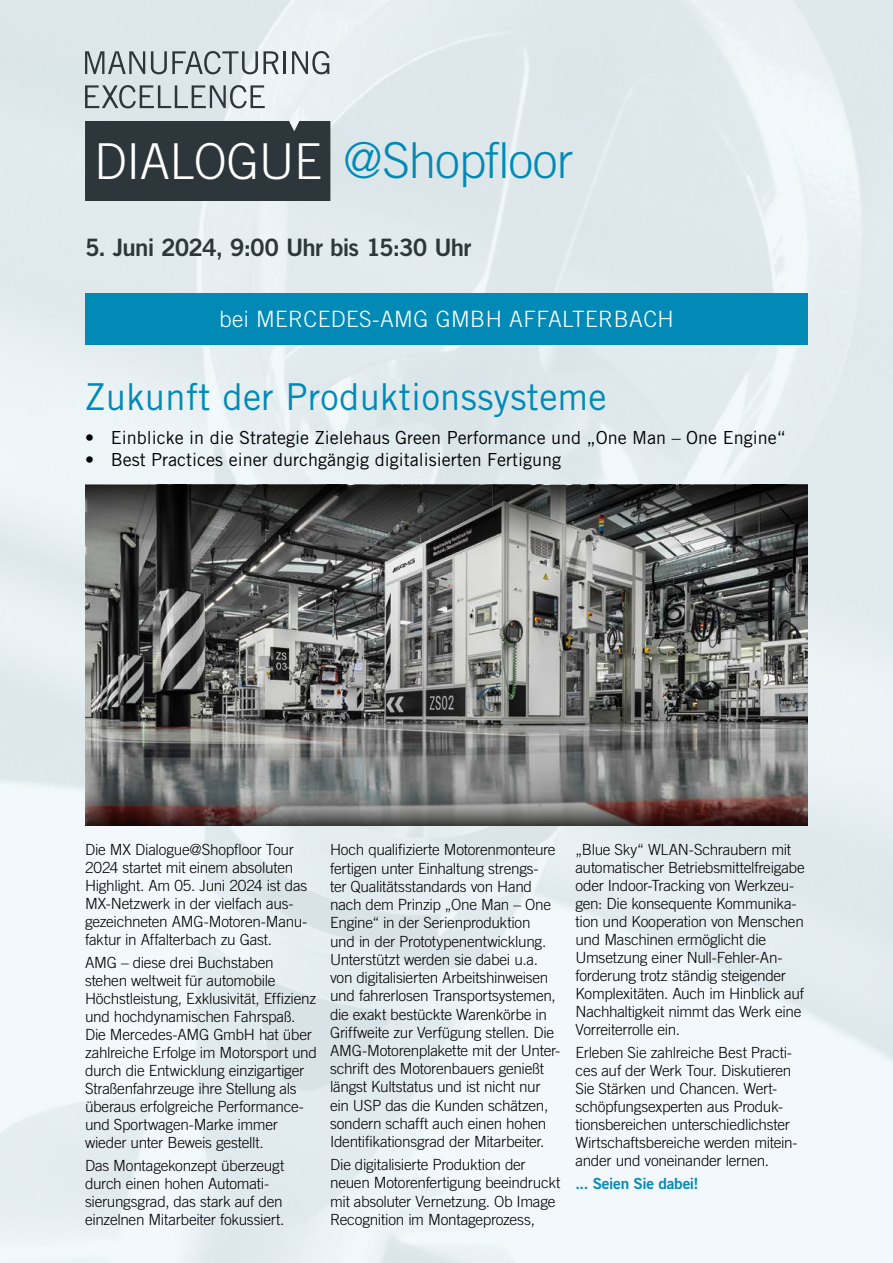
<style>
.page{position:relative;width:893px;height:1263px;background:#fff}
.page>*{position:absolute;margin:0;border:0;box-sizing:border-box;transform-origin:0 0}
.t1{font:300 49.5px "Trade Gothic LT Pro";letter-spacing:-.01em;color:#008ab5}
.t2{font:37.05px "Trade Gothic LT Pro";letter-spacing:.01em;color:#008ab5}
.t3{font:24px "Trade Gothic LT Pro Bd 2";letter-spacing:-.035em;color:#2d373b}
.t4{font:300 22.5px "Trade Gothic LT Pro";letter-spacing:.02em;color:#fff}
.t5{font:18px "Trade Gothic LT Pro";color:#000}
.t6{font:300 15.3px/18px "Trade Gothic LT Pro";letter-spacing:-.02em;color:#000}
.t7{font:15.3px "Trade Gothic LT Pro Bd 2";letter-spacing:-.02em;color:#008ab5}
.s1{color:#fff}
</style>
<div class="page">
<div style="left:0;top:0;width:893px;height:1263px;background:linear-gradient(to right,#e6eef1,#e6eef1)"></div>
<svg style="left:85px;top:51px;width:60px;height:23px"></svg>
<svg style="left:151px;top:51px;width:128px;height:23px;background:#adb7ba"></svg>
<hr style="left:284px;top:51px;width:2px;height:23px;background:#2d373b">
<svg style="left:292px;top:51px;width:37px;height:23px"></svg>
<svg style="left:85px;top:85px;width:180px;height:23px;background:#adb7ba"></svg>
<div style="left:85px;top:121px;width:245px;height:80px;background:#2d373b"></div>
<div style="left:85px;top:293px;width:723px;height:51px;background:#008ab5"></div>
<img style="left:85px;top:544px;width:723px;height:247px">
<svg style="left:85px;top:485px;width:723px;height:59px;background:#424342"></svg>
<svg style="left:85px;top:791px;width:723px;height:35px;background:#655857"></svg>
<h1 class="t1" style="left:94px;top:131px;width:481px"><span class="s1">DIALOGUE</span> @Shopfloor</h1>
<h3 class="t3" style="left:85px;top:232px;width:388px">5. Juni 2024, 9:00 Uhr bis 15:30 Uhr</h3>
<h3 class="t4" style="left:219px;top:306px;width:456px">bei MERCEDES-AMG GMBH AFFALTERBACH</h3>
<h2 class="t2" style="left:85px;top:374px;width:523px">Zukunft der Produktionssysteme</h2>
<p class="t5" style="left:85px;top:427px;width:702px">• Einblicke in die Strategie Zielehaus Green Performance und „One Man – One Engine“</p>
<p class="t5" style="left:85px;top:449px;width:477px">• Best Practices einer durchgängig digitalisierten Fertigung</p>
<p class="t6" style="left:85px;top:841px;width:224px">Die MX Dialogue@Shopfloor Tour 2024 startet mit einem absoluten Highlight. Am 05. Juni 2024 ist das MX-Netzwerk in der vielfach aus&shy;gezeichneten AMG-Motoren-Manu&shy;faktur in Affalterbach zu Gast.</p>
<p class="t6" style="left:85px;top:953px;width:234px">AMG – diese drei Buchstaben stehen weltweit für automobile Höchstleistung, Exklusivität, Effizienz und hochdynamischen Fahrspaß.<br>Die Mercedes-AMG GmbH hat über zahlreiche Erfolge im Motorsport und durch die Entwicklung einzigartiger Straßenfahrzeuge ihre Stellung als überaus erfolgreiche Performance&shy;und Sportwagen-Marke immer wieder unter Beweis gestellt.</p>
<p class="t6" style="left:85px;top:1156px;width:201px">Das Montagekonzept überzeugt durch einen hohen Automati&shy;sierungsgrad, das stark auf den einzelnen Mitarbeiter fokussiert.</p>
<p class="t6" style="left:330px;top:841px;width:232px">Hoch qualifizierte Motorenmonteure fertigen unter Einhaltung strengs-<br>ter Qualitätsstandards von Hand nach dem Prinzip „One Man – One Engine“ in der Serienproduktion<br>und in der Prototypenentwicklung.<br>Unterstützt werden sie dabei u.a. von digitalisierten Arbeitshinweisen und fahrerlosen Transportsystemen, die exakt bestückte Warenkörbe in Griffweite zur Verfügung stellen. Die AMG-Motorenplakette mit der Unter&shy;schrift des Motorenbauers genießt längst Kultstatus und ist nicht nur ein USP das die Kunden schätzen, sondern schafft auch einen hohen Identifikationsgrad der Mitarbeiter.</p>
<p class="t6" style="left:330px;top:1155px;width:232px">Die digitalisierte Produktion der neuen Motorenfertigung beeindruckt mit absoluter Vernetzung. Ob Image Recognition im Montageprozess,</p>
<p class="t6" style="left:575px;top:841px;width:231px">„Blue Sky“ WLAN-Schraubern mit automatischer Betriebsmittelfreigabe oder Indoor-Tracking von Werkzeu&shy;gen: Die konsequente Kommunika&shy;tion und Kooperation von Menschen und Maschinen ermöglicht die Umsetzung einer Null-Fehler-An&shy;forderung trotz ständig steigender Komplexitäten. Auch im Hinblick auf Nachhaltigkeit nimmt das Werk eine Vorreiterrolle ein.</p>
<p class="t6" style="left:575px;top:1043px;width:224px">Erleben Sie zahlreiche Best Practi&shy;ces auf der Werk Tour. Diskutieren Sie Stärken und Chancen. Wert&shy;schöpfungsexperten aus Produk&shy;tionsbereichen unterschiedlichster Wirtschaftsbereiche werden mitein&shy;ander und voneinander lernen.</p>
<p class="t7" style="left:575px;top:1174px;width:125px">... Seien Sie dabei!</p>
</div>
